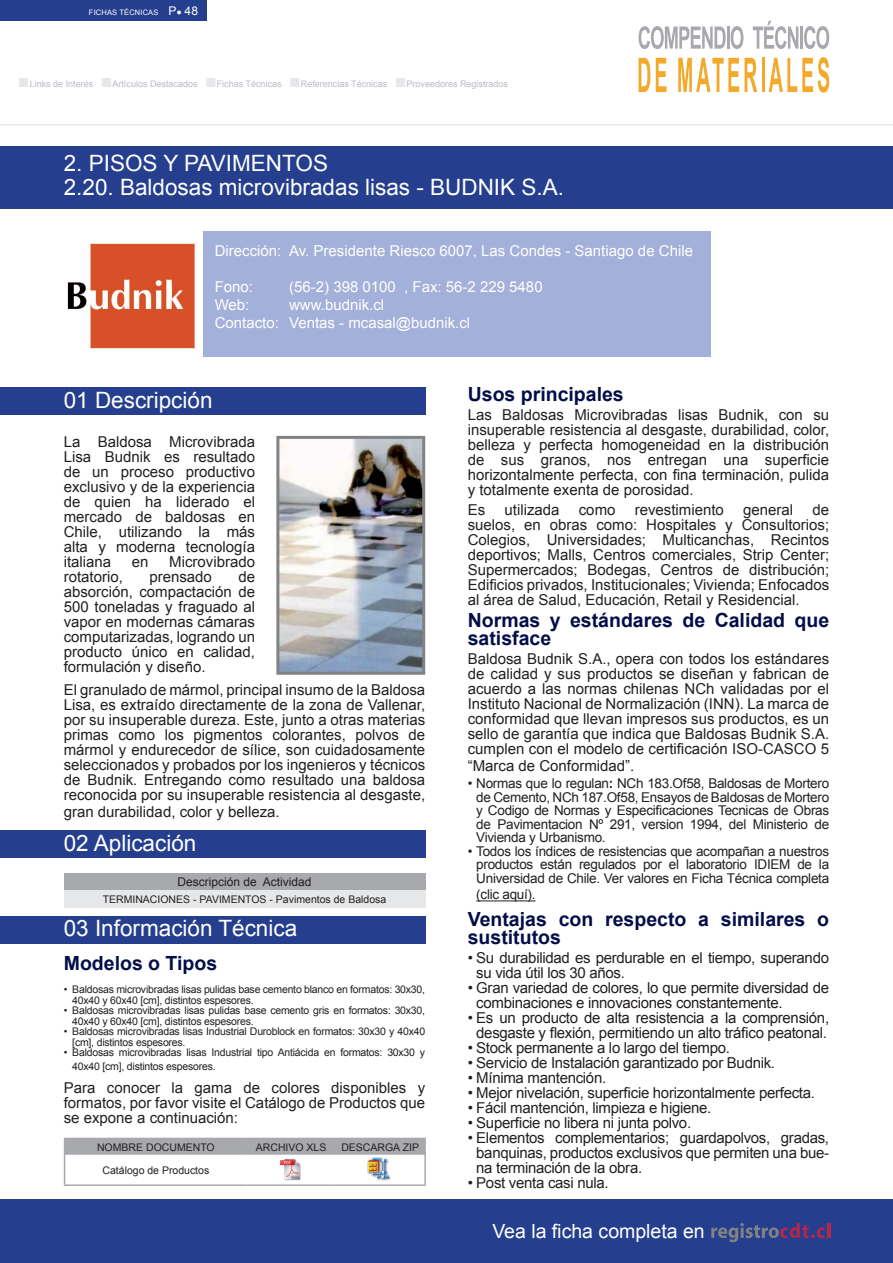
<style>
.page{position:relative;width:893px;height:1263px;background:#fff}
.page>*{position:absolute;margin:0;border:0;box-sizing:border-box;transform-origin:0 0}
.t1{font:22.5px/24px "Arial";color:#fff}
.t2{font:700 19.5px/18px "Arial";color:#030e49}
.t3{font:19.5px "Arial";color:#fff}
.t4{font:15px/15px "Arial";color:#231f20;text-align:justify}
.t5{font:15px/15px "Arial";letter-spacing:-.02em;color:#231f20}
.t6{font:15px/18px "Arial";color:#fff}
.t7{font:13.5px/13.5px "Arial";letter-spacing:-.02em;color:#231f20;text-align:justify}
.t8{font:12px "Arial";color:#231f20}
.t9{font:12px "Arial";color:#fff}
.t10{font:10.5px/10.5px "Arial";letter-spacing:-.02em;color:#231f20}
.t11{font:10.5px "Arial";color:#231f20}
.t12{font:9px "Arial";color:#b9bcc3}
.t13{font:7.5px "Arial";letter-spacing:.02em;color:#fff}
.s1{font-size:9px}
.s2{font-size:19.5px;color:#e6e7e9}
.s3{font-weight:700}
</style>
<div class="page">
<div style="left:0;top:1199px;width:893px;height:64px;background:#253f8e"></div>
<div style="left:0;top:0;width:206px;height:21px;background:#253f8e"></div>
<svg style="left:639px;top:26px;width:104px;height:23px"></svg>
<svg style="left:753px;top:21px;width:45px;height:28px"></svg>
<hr style="left:800px;top:27px;width:3px;height:22px;background:#a8a9ad">
<svg style="left:804px;top:26px;width:25px;height:23px"></svg>
<svg style="left:639px;top:58px;width:11px;height:34px"></svg>
<svg style="left:656px;top:58px;width:10px;height:34px"></svg>
<svg style="left:678px;top:58px;width:79px;height:34px"></svg>
<hr style="left:762px;top:58px;width:2px;height:34px;background:#f2a92c">
<svg style="left:769px;top:57px;width:60px;height:36px"></svg>
<hr style="left:0;top:124px;width:893px;height:2px;background:#e6e7e9">
<svg style="left:711px;top:1223px;width:114px;height:19px"></svg>
<hr style="left:827px;top:1223px;width:3px;height:15px;background:#b4264a">
<div style="left:0;top:147px;width:893px;height:62px;background:#253f8e"></div>
<hr style="left:476px;top:900px;width:60px;height:1px;background:#231f20">
<div style="left:0;top:387px;width:425px;height:28px;background:#253f8e"></div>
<div style="left:64px;top:873px;width:361px;height:17px;background:#a8a9ad"></div>
<div style="left:64px;top:890px;width:361px;height:17px;background:#e6e7e9"></div>
<svg style="left:64px;top:1138px;width:362px;height:46px"></svg>
<hr style="left:424px;top:1155px;width:2px;height:29px;background:#a8a9ad">
<hr style="left:64px;top:1184px;width:183px;height:2px;background:#a8a9ad">
<hr style="left:247px;top:1184px;width:89px;height:2px;background:#a8a9ad">
<hr style="left:336px;top:1184px;width:90px;height:2px;background:#a8a9ad">
<img style="left:278px;top:1157px;width:27px;height:27px">
<img style="left:367px;top:1157px;width:26px;height:26px">
<div style="left:0;top:830px;width:425px;height:28px;background:#253f8e"></div>
<div style="left:0;top:916px;width:425px;height:27px;background:#253f8e"></div>
<div style="left:203px;top:231px;width:508px;height:125px;background:#a3b0d9"></div>
<img style="left:280px;top:440px;width:141px;height:231px">
<div style="left:276px;top:436px;width:149px;height:239px;border:3px solid #808285"></div>
<img style="left:67px;top:243px;width:129px;height:106px">
<p class="t13" style="left:89px;top:7px;width:66px">FICHAS TÉCNICAS</p>
<p class="t9" style="left:169px;top:3px;width:31px">P<span class="s1">●</span> 48</p>
<p class="t12" style="left:18px;top:78px;width:492px"><span class="s2">■</span>Links de I nterés <span class="s2">■</span>Artículos Destacados <span class="s2">■</span>Fichas Técnicas <span class="s2">■</span>Referencias Técnicas <span class="s2">■</span>Proveedores Registrados</p>
<h1 class="t1" style="left:64px;top:151px;width:54px">2. PISOS</h1>
<h1 class="t1" style="left:64px;top:151px;width:502px;text-indent:100px">Y PAVI MENTOS<br>2.20. Baldosas microvibradas lisas - BUDNI K S.A.</h1>
<p class="t6" style="left:215px;top:242px;width:68px">Dirección:</p>
<p class="t6" style="left:215px;top:278px;width:66px">Fono:<br>Web:<br>Contacto:</p>
<p class="t6" style="left:289px;top:242px;width:405px">Av. Presidente Riesco 6007, Las Condes - Santiago de Chile</p>
<p class="t6" style="left:289px;top:278px;width:255px">(56-2) 398 0100 , Fax: 56-2 229 5480 www.budnik.cl<br>Ventas - mcasal@budnik.cl</p>
<h1 class="t1" style="left:64px;top:388px;width:150px">01 Descripción</h1>
<p class="t4" style="left:64px;top:434px;width:193px">La Baldosa Microvibrada Lisa Budnik es resultado de un proceso productivo exclusivo y de la experiencia de quien ha liderado el mercado de baldosas en Chile, utilizando la más alta y moderna tecnología italiana</p>
<p class="t4" style="left:132px;top:554px;width:18px">en</p>
<p class="t4" style="left:169px;top:554px;width:87px">Microvibrado</p>
<p class="t4" style="left:64px;top:569px;width:193px;text-indent:175px">de absorción, compactación de 500 toneladas y fraguado al vapor en modernas cámaras computarizadas, logrando un producto único en calidad, formulación y diseño.</p>
<p class="t4" style="left:64px;top:683px;width:363px">El granulado de mármol, principal insumo de la Baldosa Lisa, es extraído directamente de la zona de Vallenar, por su insuperable dureza. Este, junto a otras materias primas como los pigmentos colorantes, polvos de mármol y endurecedor de sílice, son cuidadosamente seleccionados y probados por los ingenieros y técnicos de Budnik. Entregando como resultado una baldosa reconocida por su insuperable resistencia al desgaste,</p>
<p class="t4" style="left:64px;top:804px;width:217px">gran durabilidad, color y belleza.</p>
<p class="t4" style="left:64px;top:569px;width:61px">rotatorio,</p>
<p class="t4" style="left:149px;top:569px;width:64px">prensado</p>
<h1 class="t1" style="left:64px;top:831px;width:134px">02 Aplicación</h1>
<p class="t8" style="left:177px;top:874px;width:136px">Descripción de Actividad</p>
<p class="t11" style="left:103px;top:892px;width:151px">TERMI NACIONES - PAVI MENTOS</p>
<p class="t11" style="left:270px;top:892px;width:118px">- Pavimentos de Baldosa</p>
<h1 class="t1" style="left:64px;top:917px;width:235px">03 I nformación Técnica</h1>
<h2 class="t2" style="left:64px;top:955px;width:155px">Modelos o Tipos</h2>
<p class="t10" style="left:72px;top:984px;width:354px;text-indent:-9px">• Baldosas microvibradas lisas pulidas base cemento blanco en formatos: 30x30,<br>40x40 y 60x40 [cm], distintos espesores.</p>
<p class="t10" style="left:72px;top:1005px;width:354px;text-indent:-9px">• Baldosas microvibradas lisas pulidas base cemento gris en formatos: 30x30,<br>40x40 y 60x40 [cm], distintos espesores.</p>
<p class="t10" style="left:72px;top:1026px;width:354px;text-indent:-9px">• Baldosas microvibradas lisas I ndustrial Duroblock en formatos: 30x30 y 40x40 [cm], distintos espesores.</p>
<p class="t10" style="left:72px;top:1046px;width:354px;line-height:13.5px;text-indent:-9px">• Baldosas microvibradas lisas I ndustrial tipo Antiácida en formatos: 30x30 y<br>40x40 [cm], distintos espesores.</p>
<p class="t4" style="left:64px;top:1080px;width:363px">Para conocer la gama de colores disponibles y formatos, por favor visite el Catálogo de Productos que se expone a continuación:</p>
<p class="t11" style="left:97px;top:1140px;width:112px">NOMBRE DOCUMENTO</p>
<p class="t10" style="left:256px;top:1142px;width:37px">ARCHIVO</p>
<p class="t10" style="left:307px;top:1142px;width:20px">XLS</p>
<p class="t10" style="left:341px;top:1142px;width:38px">DESCARGA</p>
<p class="t10" style="left:403px;top:1142px;width:18px">ZIP</p>
<p class="t11" style="left:102px;top:1163px;width:108px">Catálogo de Productos</p>
<h2 class="t2" style="left:468px;top:386px;width:158px">Usos principales</h2>
<p class="t4" style="left:468px;top:408px;width:363px">Las Baldosas Microvibradas lisas Budnik, con su insuperable resistencia al desgaste, durabilidad, color, belleza y perfecta homogeneidad en la distribución de sus granos, nos entregan una superficie horizontalmente perfecta, con fina terminación, pulida y totalmente exenta de porosidad.</p>
<p class="t4" style="left:468px;top:502px;width:19px">Es</p>
<p class="t4" style="left:504px;top:502px;width:57px">utilizada</p>
<p class="t4" style="left:579px;top:502px;width:38px">como</p>
<p class="t4" style="left:635px;top:502px;width:91px">revestimiento</p>
<p class="t4" style="left:743px;top:502px;width:52px">general</p>
<p class="t4" style="left:468px;top:502px;width:363px;text-indent:345px">de suelos, en obras como: Hospitales y Consultorios; Colegios, Universidades; Multicanchas, Recintos deportivos; Malls, Centros comerciales, Strip Center; Supermercados; Bodegas, Centros de distribución; Edificios privados, I nstitucionales; Vivienda; Enfocados al área de Salud, Educación, Retail y Residencial.</p>
<h2 class="t2" style="left:468px;top:612px;width:363px">Normas y estándares de Calidad que satisface</h2>
<p class="t4" style="left:468px;top:652px;width:363px">Baldosa Budnik S.A., opera con todos los estándares de calidad y sus productos se diseñan y fabrican de acuerdo a las normas chilenas NCh validadas por el I nstituto Nacional de Normalización (I NN). La marca de conformidad que llevan impresos sus productos, es un sello de garantía que indica que Baldosas Budnik S.A. cumplen con el modelo de certificación ISO-CASCO 5</p>
<p class="t4" style="left:468px;top:758px;width:168px">“Marca de Conformidad”.</p>
<p class="t7" style="left:476px;top:777px;width:354px;text-indent:-9px">• Normas que lo regulan<span class="s3">:</span> NCh 183.Of58, Baldosas de Mortero de Cemento, NCh 187.Of58, Ensayos de Baldosas de Mortero y Codigo de Normas y Especificaciones Tecnicas de Obras de Pavimentacion Nº 291, version 1994, del Ministerio de Vivienda y Urbanismo.</p>
<p class="t7" style="left:476px;top:845px;width:354px;text-indent:-9px">• Todos los índices de resistencias que acompañan a nuestros productos están regulados por el laboratorio IDI EM de la Universidad de Chile. Ver valores en Ficha Técnica completa</p>
<p class="t7" style="left:476px;top:888px;width:61px">(clic aquí).</p>
<h2 class="t2" style="left:468px;top:911px;width:363px">Ventajas con respecto a similares o sustitutos</h2>
<p class="t5" style="left:476px;top:951px;width:354px;text-indent:-9px">• Su durabilidad es perdurable en el tiempo, superando su vida útil los 30 años.</p>
<p class="t5" style="left:476px;top:981px;width:354px;text-indent:-9px">• Gran variedad de colores, lo que permite diversidad de combinaciones e innovaciones constantemente.</p>
<p class="t5" style="left:468px;top:1011px;width:363px;text-align:center">• Es un producto de alta resistencia a la comprensión, desgaste y flexión, permitiendo un alto tráfico peatonal.</p>
<p class="t5" style="left:468px;top:1041px;width:264px">• Stock permanente a lo largo del tiempo.</p>
<p class="t5" style="left:468px;top:1056px;width:309px">• Servicio de I nstalación garantizado por Budnik.</p>
<p class="t5" style="left:468px;top:1071px;width:140px">• Mínima mantención.</p>
<p class="t5" style="left:468px;top:1086px;width:349px">• Mejor nivelación, superficie horizontalmente perfecta.</p>
<p class="t5" style="left:468px;top:1101px;width:245px">• Fácil mantención, limpieza e higiene.</p>
<p class="t5" style="left:468px;top:1116px;width:225px">• Superficie no libera ni junta polvo.</p>
<p class="t4" style="left:476px;top:1131px;width:354px;text-indent:-9px">• Elementos complementarios; guardapolvos, gradas, banquinas, productos exclusivos que permiten una bue&shy;na terminación de la obra.</p>
<p class="t5" style="left:468px;top:1176px;width:142px">• Post venta casi nula.</p>
<h2 class="t3" style="left:492px;top:1218px;width:214px">Vea la ficha completa en</h2>
</div>
